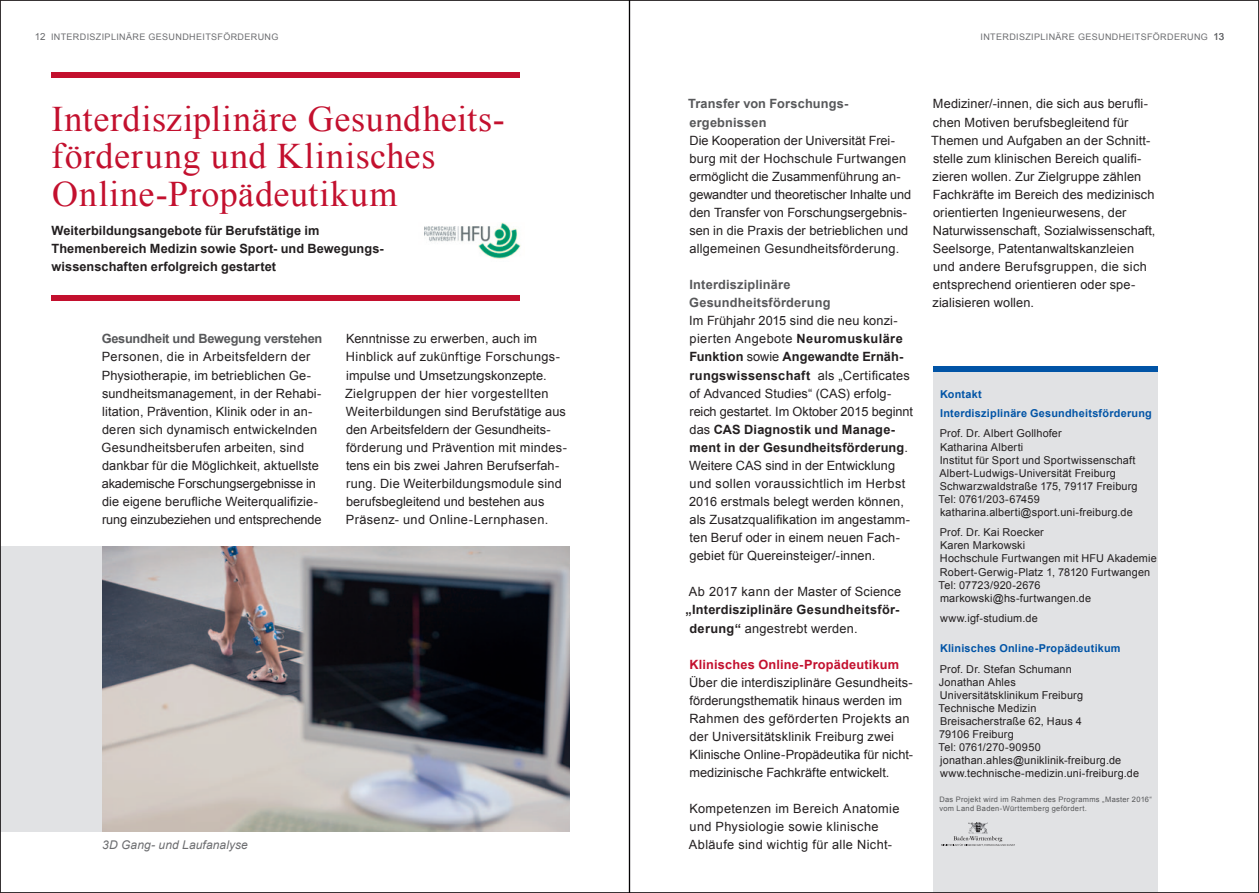
<style>
.page{position:relative;width:1259px;height:893px;background:#fff}
.page>*{position:absolute;margin:0;border:0;box-sizing:border-box;transform-origin:0 0}
._03_Fließtext_8_5pt{font:36px/37.5px "Times New Roman";letter-spacing:.02em;color:#c3102e}
._03_Fließtext_8_5pt-2{font:12.75px/18px "Arial";letter-spacing:.01em;color:#231f20}
._03_Fließtext_8_5pt-3{font:700 12.75px/18px "Arial";letter-spacing:.005em;color:#231f20}
._03_Fließtext_8_5pt-4{font:12.75px/18px "Arial";letter-spacing:.03em;color:#231f20}
._03_Fließtext_8_5pt-5{font:700 12.75px/18px "Arial";letter-spacing:.015em;color:#57585a}
._03_Fließtext_8_5pt-6{font:700 12.75px "Arial";letter-spacing:-.02em;color:#57585a}
._03_Fließtext_8_5pt-7{font:700 12.75px "Arial";letter-spacing:.015em;color:#c3102e}
._03a_Fließtext_Aufzä{font:italic 12px "Arial";letter-spacing:.01em;color:#6c6d70}
._03b_Fließtext_8_5pt{font:10.8px/13px "Arial";letter-spacing:.015em;color:#231f20}
._03b_Fließtext_8_5pt-2{font:700 10.8px "Arial";letter-spacing:.02em;color:#0154a6}
.t1{font:9.75px "Arial";color:#6c6d70}
.Kopfzeile_in_Inahalt{font:9px "Arial";letter-spacing:.04em;color:#6c6d70}
._03_Fließtext_8_5pt-8{font:7.5px/9px "Arial";letter-spacing:.04em;color:#57585a}
.s1{font-weight:700}
</style>
<div class="page">
<div style="left:0;top:546px;width:570px;height:285px;background:#e1e2e4"></div>
<img style="left:102px;top:546px;width:468px;height:285px">
<div style="left:51px;top:72px;width:468px;height:6px;background:#c3102e"></div>
<div style="left:51px;top:295px;width:468px;height:6px;background:#c3102e"></div>
<div style="left:933px;top:366px;width:224px;height:527px;background:#e1e2e4"></div>
<div style="left:933px;top:366px;width:224px;height:6px;background:#0154a6"></div>
<img style="left:968px;top:822px;width:20px;height:11px">
<svg style="left:941px;top:836px;width:74px;height:10px"></svg>
<img style="left:424px;top:222px;width:97px;height:37px">
<hr style="left:629px;top:0;width:1px;height:893px;background:#231f20">
<p class="Kopfzeile_in_Inahalt" style="left:51px;top:31px;width:229px">INTERDISZIPLINÄRE GESUNDHEITSFÖRDERUNG</p>
<p class="Kopfzeile_in_Inahalt" style="left:980px;top:31px;width:229px">INTERDISZIPLINÄRE GESUNDHEITSFÖRDERUNG</p>
<p class="t1" style="left:1213px;top:31px;width:12px">13</p>
<p class="t1" style="left:35px;top:31px;width:12px">12</p>
<p class="_03_Fließtext_8_5pt" style="left:51px;top:99px;width:455px">Interdisziplinäre Gesundheits&shy;förderung und Klinisches<br>Online-Propädeutikum</p>
<p class="_03_Fließtext_8_5pt-3" style="left:52px;top:222px;width:334px">Weiterbildungsangebote für Berufstätige im<br>Themenbereich Medizin sowie Sport- und Bewegungs&shy;wissenschaften erfolgreich gestartet</p>
<p class="_03_Fließtext_8_5pt-6" style="left:102px;top:330px;width:222px">Gesundheit und Bewegung verstehen</p>
<p class="_03_Fließtext_8_5pt-2" style="left:102px;top:348px;width:221px">Personen, die in Arbeitsfeldern der Physiotherapie, im betrieblichen Ge&shy;sundheitsmanagement, in der Rehabi&shy;litation, Prävention, Klinik oder in an&shy;deren sich dynamisch entwickelnden Gesundheitsberufen arbeiten, sind dankbar für die Möglichkeit, aktuellste akademische Forschungsergebnisse in die eigene berufliche Weiterqualifizie&shy;rung einzubeziehen und entsprechende</p>
<p class="_03_Fließtext_8_5pt-2" style="left:345px;top:330px;width:223px">Kenntnisse zu erwerben, auch im Hinblick auf zukünftige Forschungs&shy;impulse und Umsetzungskonzepte.<br>Zielgruppen der hier vorgestellten Weiterbildungen sind Berufstätige aus den Arbeitsfeldern der Gesundheits&shy;förderung und Prävention mit mindes&shy;tens ein bis zwei Jahren Berufserfah&shy;rung. Die Weiterbildungsmodule sind berufsbegleitend und bestehen aus Präsenz- und Online-Lernphasen.</p>
<p class="_03a_Fließtext_Aufzä" style="left:102px;top:837px;width:147px">3D Gang- und Laufanalyse</p>
<p class="_03_Fließtext_8_5pt-5" style="left:688px;top:95px;width:161px">Transfer von Forschungs&shy;ergebnissen</p>
<p class="_03_Fließtext_8_5pt-2" style="left:689px;top:131px;width:223px">Die Kooperation der Universität Frei&shy;burg mit der Hochschule Furtwangen ermöglicht die Zusammenführung an&shy;gewandter und theoretischer Inhalte und den Transfer von Forschungsergebnis&shy;sen in die Praxis der betrieblichen und allgemeinen Gesundheitsförderung.</p>
<p class="_03_Fließtext_8_5pt-5" style="left:689px;top:276px;width:143px">Interdisziplinäre<br>Gesundheitsförderung</p>
<p class="_03_Fließtext_8_5pt-2" style="left:689px;top:312px;width:225px">Im Frühjahr 2015 sind die neu konzi&shy;pierten Angebote <span class="s1">Neuromuskuläre Funktion</span> sowie <span class="s1">Angewandte Ernäh&shy;rungswissenschaft</span> als „Certificates of Advanced Studies“ (CAS) erfolg&shy;reich gestartet. Im Oktober 2015 beginnt das <span class="s1">CAS Diagnostik und Manage&shy;ment in der Gesundheitsförderung</span>.<br>Weitere CAS sind in der Entwicklung und sollen voraussichtlich im Herbst 2016 erstmals belegt werden können, als Zusatzqualifikation im angestamm&shy;ten Beruf oder in einem neuen Fach&shy;gebiet für Quereinsteiger/-innen.</p>
<p class="_03_Fließtext_8_5pt-2" style="left:689px;top:583px;width:214px">Ab 2017 kann der Master of Science</p>
<p class="_03_Fließtext_8_5pt-3" style="left:685px;top:601px;width:215px">„Interdisziplinäre Gesundheitsför-</p>
<p class="_03_Fließtext_8_5pt-2" style="left:689px;top:619px;width:170px"><span class="s1">derung“</span> angestrebt werden.</p>
<p class="_03_Fließtext_8_5pt-7" style="left:689px;top:656px;width:211px">Klinisches Online-Propädeutikum</p>
<p class="_03_Fließtext_8_5pt-2" style="left:689px;top:673px;width:225px">Über die interdisziplinäre Gesundheits&shy;förderungsthematik hinaus werden im Rahmen des geförderten Projekts an der Universitätsklinik Freiburg zwei Klinische Online-Propädeutika für nicht&shy;medizinische Fachkräfte entwickelt.</p>
<p class="_03_Fließtext_8_5pt-4" style="left:689px;top:800px;width:212px">Kompetenzen im Bereich Anatomie und Physiologie sowie klinische<br>Abläufe sind wichtig für alle Nicht-</p>
<p class="_03_Fließtext_8_5pt-2" style="left:931px;top:95px;width:226px">Mediziner/-innen, die sich aus berufli&shy;chen Motiven berufsbegleitend für Themen und Aufgaben an der Schnitt&shy;stelle zum klinischen Bereich qualifi&shy;zieren wollen. Zur Zielgruppe zählen Fachkräfte im Bereich des medizinisch orientierten Ingenieurwesens, der Naturwissenschaft, Sozialwissenschaft, Seelsorge, Patentanwaltskanzleien und andere Berufsgruppen, die sich entsprechend orientieren oder spe&shy;zialisieren wollen.</p>
<p class="_03b_Fließtext_8_5pt-2" style="left:940px;top:387px;width:43px">Kontakt</p>
<p class="_03b_Fließtext_8_5pt-2" style="left:940px;top:406px;width:213px">Interdisziplinäre Gesundheitsförderung</p>
<p class="_03b_Fließtext_8_5pt" style="left:940px;top:427px;width:123px">Prof. Dr. Albert Gollhofer</p>
<p class="_03b_Fließtext_8_5pt" style="left:940px;top:440px;width:85px">Katharina Alberti</p>
<p class="_03b_Fließtext_8_5pt" style="left:939px;top:453px;width:197px">Institut für Sport und Sportwissenschaft</p>
<p class="_03b_Fließtext_8_5pt" style="left:939px;top:466px;width:178px">Albert-Ludwigs-Universität Freiburg</p>
<p class="_03b_Fließtext_8_5pt" style="left:939px;top:479px;width:199px">Schwarzwaldstraße 175, 79117 Freiburg</p>
<p class="_03b_Fließtext_8_5pt" style="left:938px;top:492px;width:103px">Tel: 0761/203-67459</p>
<p class="_03b_Fließtext_8_5pt" style="left:940px;top:506px;width:194px">katharina.alberti@sport.uni-freiburg.de</p>
<p class="_03b_Fließtext_8_5pt" style="left:940px;top:526px;width:105px">Prof. Dr. Kai Roecker</p>
<p class="_03b_Fließtext_8_5pt" style="left:940px;top:539px;width:87px">Karen Markowski</p>
<p class="_03b_Fließtext_8_5pt" style="left:940px;top:552px;width:218px">Hochschule Furtwangen mit HFU Akademie</p>
<p class="_03b_Fließtext_8_5pt" style="left:940px;top:565px;width:212px">Robert-Gerwig-Platz 1, 78120 Furtwangen</p>
<p class="_03b_Fließtext_8_5pt" style="left:938px;top:578px;width:104px">Tel: 07723/920-2676</p>
<p class="_03b_Fließtext_8_5pt" style="left:940px;top:591px;width:153px">markowski@hs-furtwangen.de</p>
<p class="_03b_Fließtext_8_5pt" style="left:940px;top:612px;width:99px">www.igf-studium.de</p>
<p class="_03b_Fließtext_8_5pt-2" style="left:940px;top:641px;width:182px">Klinisches Online-Propädeutikum</p>
<p class="_03b_Fließtext_8_5pt" style="left:940px;top:662px;width:133px">Prof. Dr. Stefan Schumann</p>
<p class="_03b_Fließtext_8_5pt" style="left:939px;top:675px;width:78px">Jonathan Ahles</p>
<p class="_03b_Fließtext_8_5pt" style="left:940px;top:689px;width:145px">Universitätsklinikum Freiburg</p>
<p class="_03b_Fließtext_8_5pt" style="left:938px;top:702px;width:99px">Technische Medizin</p>
<p class="_03b_Fließtext_8_5pt" style="left:939px;top:715px;width:144px">Breisacherstraße 62, Haus 4<br>79106 Freiburg</p>
<p class="_03b_Fließtext_8_5pt" style="left:938px;top:741px;width:104px">Tel: 0761/270-90950</p>
<p class="_03b_Fließtext_8_5pt" style="left:940px;top:754px;width:183px">jonathan.ahles@uniklinik-freiburg.de</p>
<p class="_03b_Fließtext_8_5pt" style="left:940px;top:767px;width:201px">www.technische-medizin.uni-freiburg.de</p>
<p class="_03_Fließtext_8_5pt-8" style="left:939px;top:795px;width:214px">Das Projekt wird im Rahmen des Programms „Master 2016“ vom Land Baden-Württemberg gefördert.</p>
</div>
